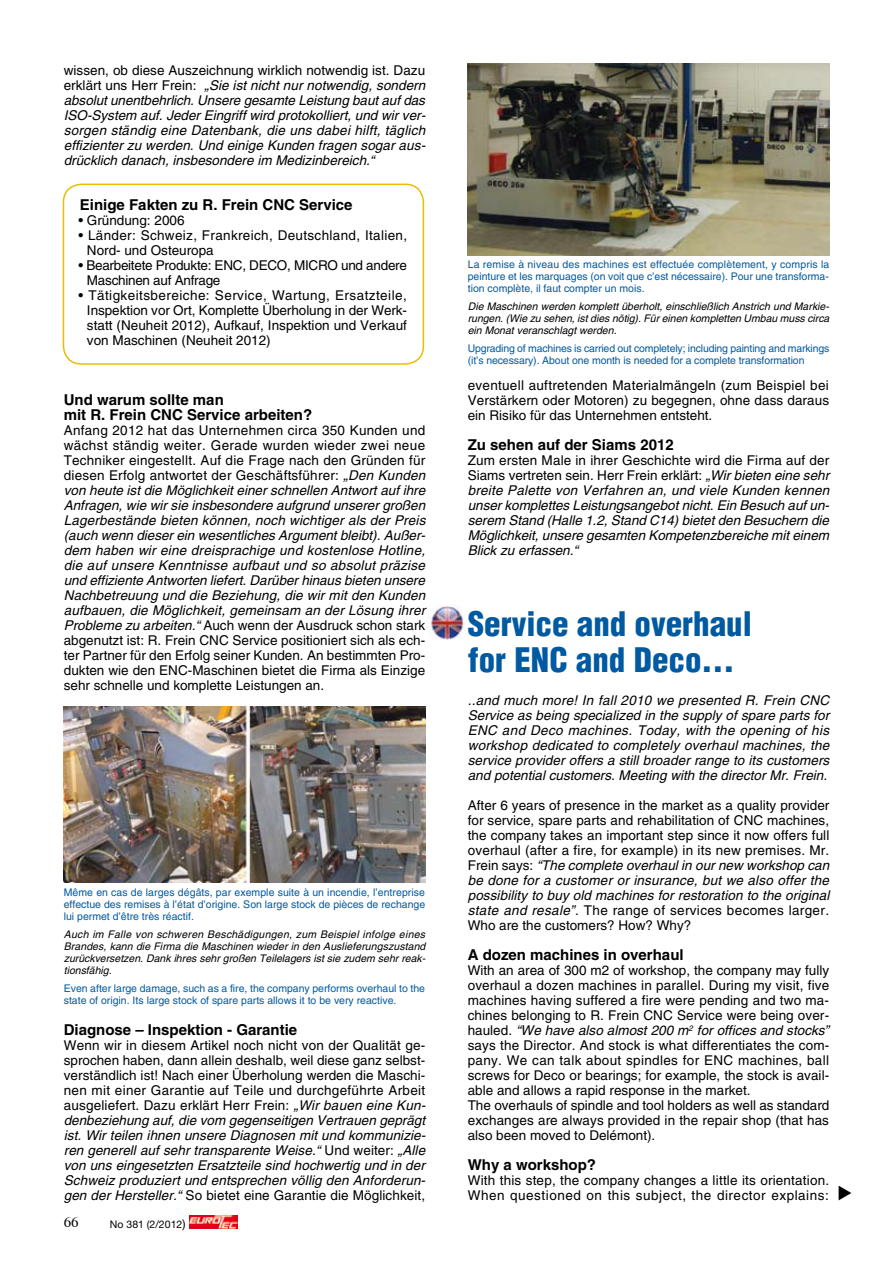
<style>
.page{position:relative;width:893px;height:1263px;background:#fff}
.page>*{position:absolute;margin:0;border:0;box-sizing:border-box;transform-origin:0 0}
.t1{font:900 condensed 33px/36px "Helvetica";color:#005aa2}
.t2{font:700 15px/15px "Helvetica";color:#000}
.t3{font:italic 13.5px/15px "Helvetica";color:#000;text-align:justify}
.t4{font:13.5px/15px "Helvetica";letter-spacing:.005em;color:#000;text-align:justify}
.t5{font:13.5px/15px "Helvetica";letter-spacing:.04em;color:#000}
.t6{font:13.5px/15px "Helvetica";letter-spacing:.025em;color:#000}
.t7{font:13.5px/15px "Helvetica";letter-spacing:-.02em;color:#000}
.t8{font:10.5px/12px "Helvetica";color:#005aa2;text-align:justify}
.t9{font:italic 10.5px/12px "Helvetica";color:#000;text-align:justify}
.t10{font:10.5px "Helvetica Neue";color:#000}
.s1{font-style:normal}
.s2{font-size:12px}
.s3{font-style:italic}
</style>
<div class="page">
<svg style="left:189px;top:1215px;width:49px;height:13px"></svg>
<img style="left:190px;top:1215px;width:47px;height:13px">
<img style="left:427px;top:605px;width:37px;height:35px">
<img style="left:468px;top:64px;width:361px;height:191px">
<div style="left:63px;top:184px;width:361px;height:181px;border:2px solid #ebbd00;border-radius:18px"></div>
<img style="left:64px;top:707px;width:361px;height:176px">
<p class="t3" style="left:64px;top:63px;width:363px"><span class="s1">wissen, ob diese Auszeichnung wirklich notwendig ist. Dazu erklärt uns Herr Frein:</span> „Sie ist nicht nur notwendig, sondern absolut unentbehrlich. Unsere gesamte Leistung baut auf das ISO-System auf. Jeder Eingriff wird protokolliert, und wir ver&shy;sorgen ständig eine Datenbank, die uns dabei hilft, täglich effizienter zu werden. Und einige Kunden fragen sogar aus&shy;drücklich danach, insbesondere im Medizinbereich.“</p>
<p class="t2" style="left:80px;top:197px;width:274px">Einige Fakten zu R. Frein CNC Service</p>
<p class="t4" style="left:78px;top:213px;width:108px">• Gründung: 2006</p>
<p class="t6" style="left:87px;top:228px;width:322px;text-indent:-9px">• Länder: Schweiz, Frankreich, Deutschland, Italien,<br>Nord- und Osteuropa</p>
<p class="t7" style="left:87px;top:258px;width:321px;text-indent:-9px">• Bearbeitete Produkte: ENC, DECO, MICRO und andere<br>Maschinen auf Anfrage</p>
<p class="t4" style="left:87px;top:288px;width:322px;text-indent:-8px">• Tätigkeitsbereiche: Service, Wartung, Ersatzteile, I nspektion vor Ort, Komplette Überholung in der Werk&shy;statt (Neuheit 2012), Aufkauf, I nspektion und Verkauf von Maschinen (Neuheit 2012)</p>
<p class="t2" style="left:64px;top:392px;width:250px">Und warum sollte man<br>mit R. Frein CNC Service arbeiten?</p>
<p class="t3" style="left:64px;top:423px;width:363px"><span class="s1">Anfang 2012 hat das U nternehmen circa 350 Kunden und wächst ständig weiter. Gerade wurden wieder zwei neue Techniker eingestellt. Auf die Frage nach den Gründen für diesen Erfolg antwortet der Geschäftsführer:</span> „Den Kunden von heute ist die Möglichkeit einer schnellen Antwort auf ihre Anfragen, wie wir sie insbesondere aufgrund unserer großen Lagerbestände bieten können, noch wichtiger als der Preis (auch wenn dieser ein wesentliches Argument bleibt). Außer&shy;dem haben wir eine dreisprachige und kostenlose Hotline, die auf unsere Kenntnisse aufbaut und so absolut präzise und effiziente Antworten liefert. Darüber hinaus bieten unsere Nachbetreuung und die Beziehung, die wir mit den Kunden aufbauen, die Möglichkeit, gemeinsam an der Lösung ihrer Probleme zu arbeiten.“ <span class="s1">Auch wenn der Ausdruck schon stark abgenutzt ist: R. Frein CNC</span></p>
<p class="t4" style="left:64px;top:633px;width:363px;text-indent:169px">Service positioniert sich als ech&shy;ter Partner für den Erfolg seiner Kunden. An bestimmten Pro&shy;dukten wie den ENC</p>
<p class="t4" style="left:64px;top:663px;width:363px;text-indent:124px">-Maschinen bietet die Firma als Einzige sehr schnelle und komplette Leistungen an.</p>
<p class="t8" style="left:64px;top:886px;width:363px">Même en cas de larges dégâts, par exemple suite à un incendie, l’entreprise effectue des remises à l’état d’origine. Son large stock de pièces de rechange lui permet d’être très réactif.</p>
<p class="t9" style="left:64px;top:928px;width:363px">Auch im Falle von schweren Beschädigungen, zum Beispiel infolge eines Brandes, kann die Firma die Maschinen wieder in den Auslieferungszustand zurückversetzen. Dank ihres sehr großen Teilelagers ist sie zudem sehr reak&shy;tionsfähig.</p>
<p class="t8" style="left:64px;top:982px;width:363px">Even after large damage, such as a fire, the company performs overhaul to the state of origin. Its large stock of spare parts allows it to be very reactive.</p>
<p class="t2" style="left:64px;top:1022px;width:235px">Diagnose – Inspektion - Garantie</p>
<p class="t3" style="left:64px;top:1038px;width:363px"><span class="s1">Wenn wir in diesem Artikel noch nicht von der Qualität ge&shy;sprochen haben, dann allein deshalb, weil diese ganz selbst&shy;verständlich ist! Nach einer Überholung werden die Maschi&shy;nen mit einer Garantie auf Teile und durchgeführte Arbeit ausgeliefert. Dazu erklärt Herr Frein:</span> „Wir bauen eine Kun&shy;denbeziehung auf, die vom gegenseitigen Vertrauen geprägt ist. Wir teilen ihnen unsere Diagnosen mit und kommunizie&shy;ren generell auf sehr transparente Weise.“ <span class="s1">U nd weiter:</span> „Alle von uns eingesetzten Ersatzteile sind hochwertig und in der Schweiz produziert und entsprechen völlig den Anforderun&shy;gen der Hersteller.“ <span class="s1">So bietet eine Garantie die Möglichkeit,</span></p>
<p class="t10" style="left:110px;top:1218px;width:77px">No 381 (2/2012<span class="s2">)</span></p>
<p class="t8" style="left:468px;top:258px;width:363px">La remise à niveau des machines est effectuée complètement, y compris la peinture et les marquages (on voit que c’est nécessaire). Pour une transforma&shy;tion complète, il faut compter un mois.</p>
<p class="t9" style="left:468px;top:300px;width:363px">Die Maschinen werden komplett überholt, einschließlich Anstrich und Markie&shy;rungen. (Wie zu sehen, ist dies nötig). Für einen kompletten Umbau muss circa ein Monat veranschlagt werden.</p>
<p class="t8" style="left:468px;top:342px;width:363px">U pgrading of machines is carried out completely; including painting and markings (it’s necessary). About one month is needed for a complete transformation</p>
<p class="t4" style="left:468px;top:378px;width:363px">eventuell auftretenden Materialmängeln (zum Beispiel bei Verstärkern oder Motoren) zu begegnen, ohne dass daraus ein Risiko für das U nternehmen entsteht.</p>
<p class="t2" style="left:468px;top:437px;width:207px">Zu sehen auf der Siams 2012</p>
<p class="t3" style="left:468px;top:453px;width:363px"><span class="s1">Zum ersten Male in ihrer Geschichte wird die Firma auf der Siams vertreten sein. Herr Frein erklärt:</span> „Wir bieten eine sehr breite Palette von Verfahren an, und viele Kunden kennen unser komplettes Leistungsangebot nicht. Ein Besuch auf un&shy;serem Stand (Halle 1.2, Stand C14) bietet den Besuchern die Möglichkeit, unsere gesamten Kompetenzbereiche mit einem Blick zu erfassen.“</p>
<h1 class="t1" style="left:468px;top:605px;width:286px">Service and overhaul for ENC and Deco…</h1>
<p class="t3" style="left:468px;top:693px;width:363px">..and much more! In fall 2010 we presented R. Frein CNC Service as being specialized in the supply of spare parts for ENC and Deco machines. Today, with the opening of his workshop dedicated to completely overhaul machines, the service provider offers a still broader range to its customers and potential customers. Meeting with the director Mr. Frein.</p>
<p class="t4" style="left:468px;top:798px;width:363px">After 6 years of presence in the market as a quality provider for service, spare parts and rehabilitation of CNC</p>
<p class="t4" style="left:468px;top:813px;width:363px;text-indent:300px">machines, the company takes an important step since it now offers full overhaul (after a fire, for example) in its new premises. Mr.<br>Frein says: <span class="s3">“The complete overhaul in our new workshop can be done for a customer or insurance, but we also offer the possibility to buy old machines for restoration to the original state and resale”</span>. The range of services becomes larger.<br>Who are the customers? How? Why?</p>
<p class="t2" style="left:468px;top:947px;width:217px">A dozen machines in overhaul</p>
<p class="t4" style="left:468px;top:963px;width:363px">With an area of 300 m2 of workshop, the company may fully overhaul a dozen machines in parallel. During my visit, five machines having suffered a fire were pending and two ma&shy;chines belonging to R. Frein CNC</p>
<p class="t4" style="left:468px;top:1008px;width:363px;text-indent:209px">Service were being over&shy;hauled. <span class="s3">“We have also almost 200 m</span><sup>2</sup> <span class="s3">for offices and stocks” </span>says the Director. And stock is what differentiates the com&shy;pany. We can talk about spindles for ENC</p>
<p class="t4" style="left:468px;top:1053px;width:363px;text-align:left;text-indent:270px">machines, ball screws for Deco or bearings; for example, the stock is avail&shy;able and allows a rapid response in the market.<br>The overhauls of spindle and tool holders as well as standard exchanges are always provided in the repair shop (that has also been moved to Delémont).</p>
<p class="t2" style="left:468px;top:1157px;width:130px">Why a workshop?</p>
<p class="t5" style="left:468px;top:1173px;width:363px">With this step, the company changes a little its orientation.<br>When questioned on this subject, the director explains:</p>
</div>
